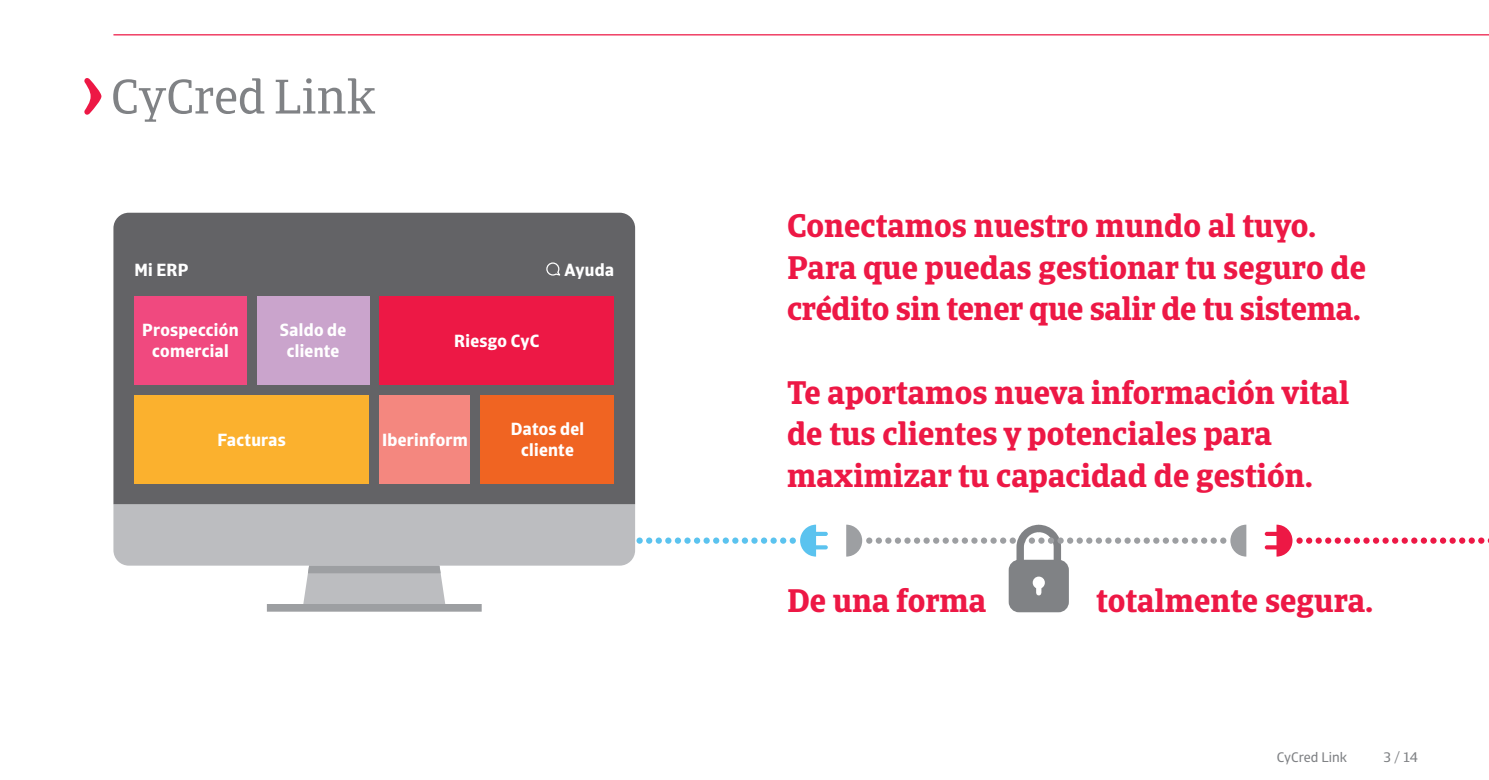
<style>
.page{position:relative;width:1489px;height:780px;background:#fff}
.page>*{position:absolute;margin:0;border:0;box-sizing:border-box;transform-origin:0 0}
.t1{font:700 32.5px/41.5px "Catalana";color:#ed1845}
.t2{font:700 17.5px "Catalana Sans";letter-spacing:.02em;color:#fff}
.t3{font:13.75px "Catalana Sans";color:#808285}
</style>
<div class="page">
<hr style="left:113px;top:34px;width:1375px;height:1px;background:#ed1845">
<svg style="left:1200px;top:537px;width:7px;height:6px"></svg>
<div style="left:1181px;top:537px;width:7px;height:6px;background:#9d9fa2;border-radius:50%"></div>
<svg style="left:1124px;top:537px;width:6px;height:6px"></svg>
<svg style="left:1191px;top:537px;width:6px;height:6px"></svg>
<svg style="left:1143px;top:537px;width:35px;height:6px"></svg>
<svg style="left:1133px;top:537px;width:7px;height:6px"></svg>
<div style="left:1114px;top:537px;width:7px;height:6px;background:#9d9fa2;border-radius:50%"></div>
<svg style="left:1076px;top:537px;width:35px;height:6px"></svg>
<svg style="left:1066px;top:537px;width:7px;height:6px"></svg>
<div style="left:980px;top:537px;width:7px;height:6px;background:#9d9fa2;border-radius:50%"></div>
<div style="left:913px;top:537px;width:7px;height:6px;background:#9d9fa2;border-radius:50%"></div>
<svg style="left:923px;top:537px;width:54px;height:6px"></svg>
<svg style="left:904px;top:537px;width:6px;height:6px"></svg>
<div style="left:894px;top:537px;width:7px;height:6px;background:#9d9fa2;border-radius:50%"></div>
<svg style="left:1477px;top:537px;width:7px;height:6px"></svg>
<svg style="left:1468px;top:537px;width:6px;height:6px"></svg>
<svg style="left:1458px;top:537px;width:7px;height:6px"></svg>
<svg style="left:1410px;top:537px;width:7px;height:6px"></svg>
<svg style="left:1391px;top:537px;width:7px;height:6px"></svg>
<svg style="left:1420px;top:537px;width:35px;height:6px"></svg>
<svg style="left:1401px;top:537px;width:6px;height:6px"></svg>
<svg style="left:1334px;top:537px;width:54px;height:6px"></svg>
<svg style="left:1324px;top:537px;width:7px;height:6px"></svg>
<svg style="left:1315px;top:537px;width:6px;height:6px"></svg>
<svg style="left:1305px;top:537px;width:7px;height:6px"></svg>
<div style="left:655px;top:537px;width:7px;height:6px;background:#5bc3ef;border-radius:50%"></div>
<div style="left:741px;top:537px;width:7px;height:6px;background:#5bc3ef;border-radius:50%"></div>
<svg style="left:732px;top:537px;width:6px;height:6px"></svg>
<div style="left:722px;top:537px;width:7px;height:6px;background:#5bc3ef;border-radius:50%"></div>
<svg style="left:684px;top:537px;width:35px;height:6px"></svg>
<div style="left:674px;top:537px;width:7px;height:6px;background:#5bc3ef;border-radius:50%"></div>
<svg style="left:665px;top:537px;width:6px;height:6px"></svg>
<div style="left:1011px;top:562px;width:55px;height:47px;background:#808285;border-radius:8px"></div>
<div style="left:1008px;top:559px;width:60px;height:53px;border:5px solid #808285;border-radius:8px"></div>
<div style="left:1032px;top:576px;width:12px;height:12px;border:5px solid #fff;border-radius:50%"></div>
<svg style="left:1036px;top:586px;width:5px;height:7px"></svg>
<svg style="left:990px;top:524px;width:74px;height:45px"></svg>
<svg style="left:1264px;top:524px;width:38px;height:32px"></svg>
<svg style="left:1210px;top:524px;width:36px;height:32px"></svg>
<svg style="left:846px;top:524px;width:45px;height:32px"></svg>
<svg style="left:751px;top:524px;width:76px;height:32px"></svg>
<div style="left:113px;top:213px;width:522px;height:291px;background:#636366"></div>
<svg style="left:113px;top:504px;width:539px;height:107px"></svg>
<div style="left:481px;top:395px;width:133px;height:88px;background:#f06422"></div>
<div style="left:379px;top:395px;width:91px;height:88px;background:#f4877f"></div>
<div style="left:257px;top:296px;width:112px;height:88px;background:#caa4cc"></div>
<div style="left:134px;top:296px;width:112px;height:88px;background:#f0497f"></div>
<div style="left:134px;top:395px;width:235px;height:88px;background:#fbb12e"></div>
<div style="left:379px;top:296px;width:235px;height:88px;background:#ed1845"></div>
<svg style="left:545px;top:262px;width:17px;height:15px"></svg>
<svg style="left:84px;top:78px;width:17px;height:37px"></svg>
<svg style="left:113px;top:78px;width:262px;height:44px"></svg>
<p class="t2" style="left:134px;top:258px;width:56px">Mi ERP</p>
<p class="t2" style="left:564px;top:258px;width:51px">Ayuda</p>
<p class="t2" style="left:142px;top:319px;width:98px">Prospección</p>
<p class="t2" style="left:152px;top:340px;width:78px">comercial</p>
<p class="t2" style="left:280px;top:319px;width:68px">Saldo de</p>
<p class="t2" style="left:287px;top:340px;width:54px">cliente</p>
<p class="t2" style="left:454px;top:330px;width:87px">Riesgo CyC</p>
<p class="t2" style="left:218px;top:428px;width:70px">Facturas</p>
<p class="t2" style="left:382px;top:428px;width:87px">Iberinform</p>
<p class="t2" style="left:511px;top:418px;width:75px">Datos del</p>
<p class="t2" style="left:521px;top:439px;width:54px">cliente</p>
<p class="t1" style="left:787px;top:205px;width:530px">Conectamos nuestro mundo al tuyo.</p>
<p class="t1" style="left:787px;top:247px;width:580px">Para que puedas gestionar tu seguro de crédito sin tener que salir de tu sistema.</p>
<p class="t1" style="left:787px;top:372px;width:563px">Te aportamos nueva información vital de tus clientes y potenciales para maximizar tu capacidad de gestión.</p>
<p class="t1" style="left:787px;top:580px;width:201px">De una forma</p>
<p class="t1" style="left:1096px;top:580px;width:278px">totalmente segura.</p>
<p class="t3" style="left:1276px;top:748px;width:72px">CyCred Link</p>
<p class="t3" style="left:1383px;top:748px;width:36px">3 / 14</p>
</div>
